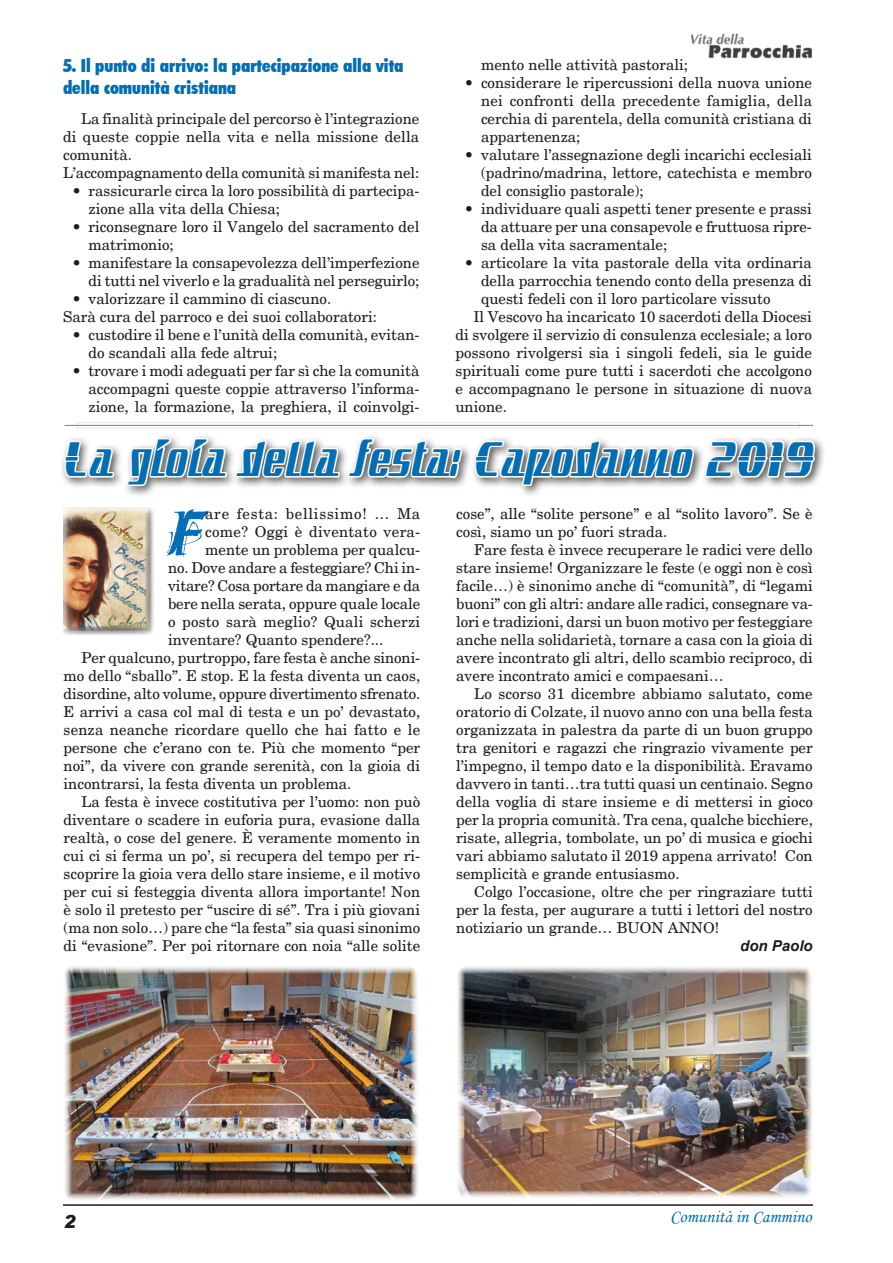
<style>
.page{position:relative;width:893px;height:1263px;background:#fff}
.page>*{position:absolute;margin:0;border:0;box-sizing:border-box;transform-origin:0 0}
.Primo_paragrafo_arti{font:68.55px "Hazel Let Plain";color:#026eb5}
.Titolo_Oratorio{font:45px "Sandoval";letter-spacing:.06em;color:#026eb5}
.Sottotitolo{font:900 condensed 18px/21.6px "Futura BT";color:#026eb5}
.t1{font:18px "Monotype Corsiva";color:#026eb5}
.t2{font:italic 900 18px "Arial";color:#1d1d1b}
.Testo_normale{font:15px/18px "New Century Schlbk";color:#1d1d1b;text-align:justify}
.Puntato_liv__1{font:15px/18px "New Century Schlbk";color:#1d1d1b;text-align:justify}
.Primo_paragrafo_arti-2{font:15px "New Century Schlbk";color:#1d1d1b}
.Primo_paragrafo_arti-3{font:15px "New Century Schlbk";letter-spacing:.02em;color:#1d1d1b}
.Primo_paragrafo_arti-4{font:15px "New Century Schlbk";letter-spacing:.045em;color:#1d1d1b}
.Firma{font:italic 700 15px "Arial";color:#1d1d1b}
</style>
<div class="page">
<hr style="left:63px;top:1204px;width:750px;height:2px;background:#1d1d1b">
<img style="left:691px;top:33px;width:121px;height:26px">
<div style="left:77px;top:422px;width:723px;height:7px;border:1px solid #e8e8e8"></div>
<hr style="left:65px;top:425px;width:748px;height:1px;background:#808081">
<div style="left:59px;top:433px;width:767px;height:65px;background:#1d1d1b;opacity:.75"></div>
<svg style="left:63px;top:422px;width:53px;height:67px"></svg>
<svg style="left:126px;top:437px;width:215px;height:51px"></svg>
<svg style="left:347px;top:433px;width:117px;height:55px"></svg>
<svg style="left:473px;top:422px;width:223px;height:76px"></svg>
<svg style="left:703px;top:424px;width:114px;height:74px"></svg>
<div style="left:59px;top:505px;width:96px;height:131px;background:#1d1d1b;opacity:.75"></div>
<img style="left:64px;top:966px;width:354px;height:234px">
<img style="left:457px;top:966px;width:355px;height:232px">
<p class="Sottotitolo" style="left:63px;top:55px;width:342px">5. Il punto di arrivo: la partecipazione alla vita della comunità cristiana</p>
<p class="Testo_normale" style="left:63px;top:110px;width:358px;text-indent:18px">La finalità principale del percorso è l’integrazione di queste coppie nella vita e nella missione della comunità.</p>
<p class="Testo_normale" style="left:63px;top:164px;width:358px">L’accompagnamento della comunità si manifesta nel:</p>
<p class="Puntato_liv__1" style="left:88px;top:182px;width:332px;text-indent:-16px">• rassicurarle circa la loro possibilità di partecipa&shy;zione alla vita della Chiesa;</p>
<p class="Puntato_liv__1" style="left:88px;top:218px;width:332px;text-indent:-16px">• riconsegnare loro il Vangelo del sacramento del matrimonio;</p>
<p class="Puntato_liv__1" style="left:72px;top:254px;width:349px;text-align:right">• manifestare la consapevolezza dell’imperfezione di tutti nel viverlo e la gradualità nel perseguirlo;</p>
<p class="Puntato_liv__1" style="left:72px;top:290px;width:261px">• valorizzare il cammino di ciascuno.</p>
<p class="Testo_normale" style="left:63px;top:308px;width:315px">Sarà cura del parroco e dei suoi collaboratori:</p>
<p class="Puntato_liv__1" style="left:88px;top:326px;width:332px;text-indent:-16px">• custodire il bene e l’unità della comunità, evitan&shy;do scandali alla fede altrui;</p>
<p class="Puntato_liv__1" style="left:88px;top:362px;width:332px;text-indent:-16px">• trovare i modi adeguati per far sì che la comunità accompagni queste coppie attraverso l’informa&shy;zione, la formazione, la preghiera, il coinvolgi-</p>
<p class="Puntato_liv__1" style="left:481px;top:56px;width:208px">mento nelle attività pastorali;</p>
<p class="Puntato_liv__1" style="left:481px;top:74px;width:333px;text-indent:-16px">• considerare le ripercussioni della nuova unione nei confronti della precedente famiglia, della cerchia di parentela, della comunità cristiana di appartenenza;</p>
<p class="Puntato_liv__1" style="left:481px;top:146px;width:332px;text-indent:-16px">• valutare l’assegnazione degli incarichi ecclesiali (padrino/madrina, lettore, catechista e membro del consiglio pastorale);</p>
<p class="Puntato_liv__1" style="left:481px;top:200px;width:332px;text-indent:-16px">• individuare quali aspetti tener presente e prassi da attuare per una consapevole e fruttuosa ripre&shy;sa della vita sacramentale;</p>
<p class="Puntato_liv__1" style="left:481px;top:254px;width:332px;text-indent:-16px">• articolare la vita pastorale della vita ordinaria della parrocchia tenendo conto della presenza di questi fedeli con il loro particolare vissuto</p>
<p class="Testo_normale" style="left:455px;top:308px;width:358px;text-indent:18px">Il Vescovo ha incaricato 10 sacerdoti della Diocesi di svolgere il servizio di consulenza ecclesiale; a loro possono rivolgersi sia i singoli fedeli, sia le guide spirituali come pure tutti i sacerdoti che accolgono e accompagnano le persone in situazione di nuova unione.</p>
<p class="Titolo_Oratorio" style="left:64px;top:432px;width:751px">La gioia della festa: Capodanno 2019</p>
<p class="Primo_paragrafo_arti" style="left:168px;top:495px;width:39px">F</p>
<p class="Primo_paragrafo_arti-4" style="left:205px;top:504px;width:216px">are festa: bellissimo! … Ma</p>
<p class="Primo_paragrafo_arti-3" style="left:205px;top:522px;width:216px">come? Oggi è diventato vera-</p>
<p class="Primo_paragrafo_arti-2" style="left:205px;top:540px;width:216px">mente un problema per qualcu-</p>
<p class="Primo_paragrafo_arti-2" style="left:168px;top:558px;width:254px">no. Dove andare a festeggiare? Chi in-</p>
<p class="Primo_paragrafo_arti-2" style="left:168px;top:576px;width:254px">vitare? Cosa portare da mangiare e da</p>
<p class="Primo_paragrafo_arti-2" style="left:168px;top:594px;width:254px">bere nella serata, oppure quale locale</p>
<p class="Primo_paragrafo_arti-2" style="left:168px;top:612px;width:254px">o posto sarà meglio? Quali scherzi</p>
<p class="Primo_paragrafo_arti-2" style="left:168px;top:630px;width:217px">inventare? Quanto spendere?...</p>
<p class="Testo_normale" style="left:64px;top:649px;width:358px;text-indent:18px">Per qualcuno, purtroppo, fare festa è anche sinoni&shy;mo dello “sballo”. E stop. E la festa diventa un caos, disordine, alto volume, oppure divertimento sfrenato.<br>E arrivi a casa col mal di testa e un po’ devastato, senza neanche ricordare quello che hai fatto e le persone che c’erano con te. Più che momento “per noi”, da vivere con grande serenità, con la gioia di incontrarsi, la festa diventa un problema.</p>
<p class="Testo_normale" style="left:64px;top:793px;width:358px;text-indent:18px">La festa è invece costitutiva per l’uomo: non può diventare o scadere in euforia pura, evasione dalla realtà, o cose del genere. È veramente momento in cui ci si ferma un po’, si recupera del tempo per ri&shy;scoprire la gioia vera dello stare insieme, e il motivo per cui si festeggia diventa allora importante! Non è solo il pretesto per “uscire di sé”. Tra i più giovani (ma non solo…) pare che “la festa” sia quasi sinonimo di “evasione”. Per poi ritornare con noia “alle solite</p>
<p class="Testo_normale" style="left:456px;top:505px;width:358px">cose”, alle “solite persone” e al “solito lavoro”. Se è così, siamo un po’ fuori strada.</p>
<p class="Testo_normale" style="left:456px;top:541px;width:358px;text-indent:18px">Fare festa è invece recuperare le radici vere dello stare insieme! Organizzare le feste (e oggi non è così facile…) è sinonimo anche di “comunità”, di “legami buoni” con gli altri: andare alle radici, consegnare va&shy;lori e tradizioni, darsi un buon motivo per festeggiare anche nella solidarietà, tornare a casa con la gioia di avere incontrato gli altri, dello scambio reciproco, di avere incontrato amici e compaesani…</p>
<p class="Testo_normale" style="left:456px;top:685px;width:358px;text-indent:18px">Lo scorso 31 dicembre abbiamo salutato, come oratorio di Colzate, il nuovo anno con una bella festa organizzata in palestra da parte di un buon gruppo tra genitori e ragazzi che ringrazio vivamente per l’impegno, il tempo dato e la disponibilità. Eravamo davvero in tanti…tra tutti quasi un centinaio. Segno della voglia di stare insieme e di mettersi in gioco per la propria comunità. Tra cena, qualche bicchiere, risate, allegria, tombolate, un po’ di musica e giochi vari abbiamo salutato il 2019 appena arrivato! Con semplicità e grande entusiasmo.</p>
<p class="Testo_normale" style="left:456px;top:883px;width:358px;text-indent:18px">Colgo l’occasione, oltre che per ringraziare tutti per la festa, per augurare a tutti i lettori del nostro notiziario un grande… BUON ANNO!</p>
<p class="Firma" style="left:740px;top:936px;width:74px">don Paolo</p>
<p class="t2" style="left:64px;top:1210px;width:14px">2</p>
<p class="t1" style="left:670px;top:1206px;width:143px">Comunità in Cammino</p>
</div>
